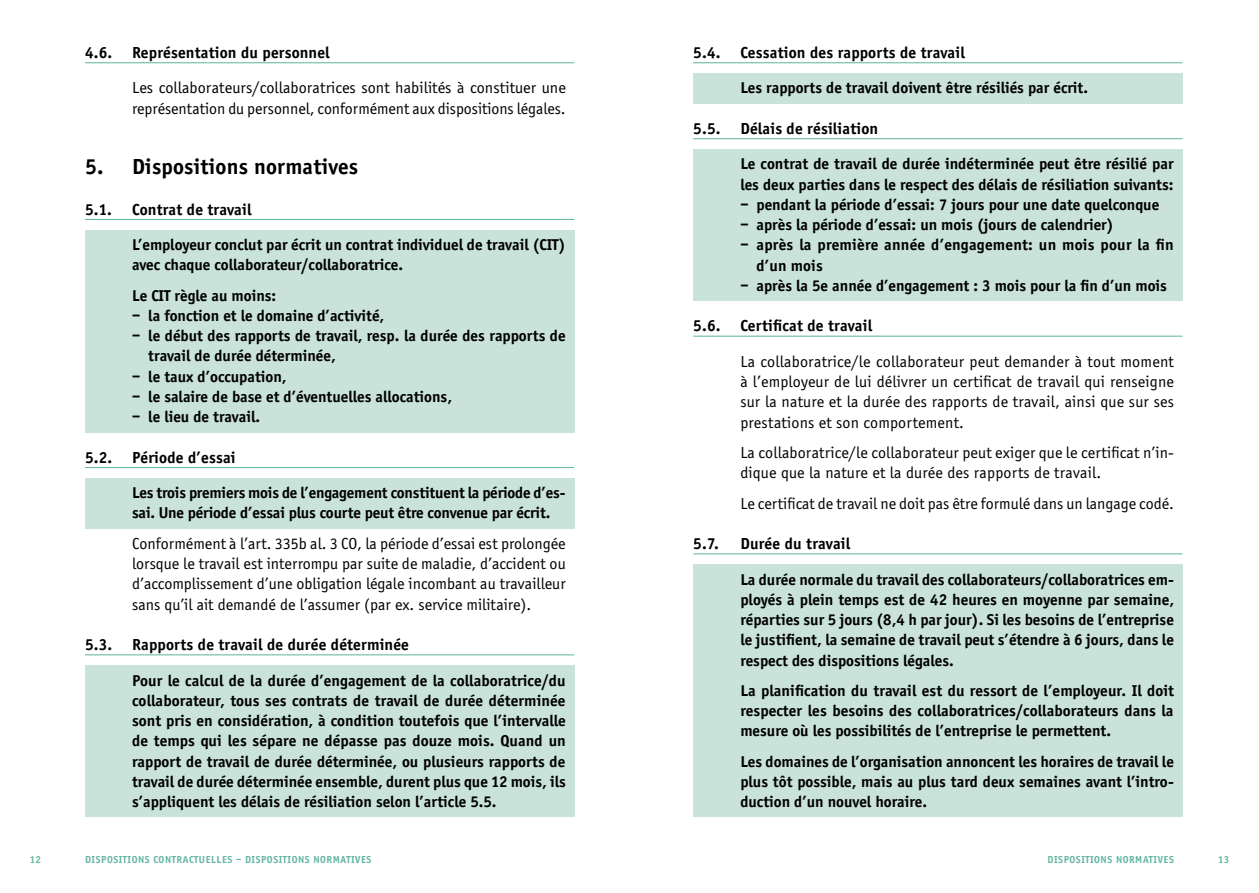
<style>
.page{position:relative;width:1259px;height:893px;background:#fff}
.page>*{position:absolute;margin:0;border:0;box-sizing:border-box;transform-origin:0 0}
.t1{font:700 22.5px "Officina Sans";letter-spacing:.01em;color:#000}
.t2{font:16.5px/20.2px "Officina Sans";letter-spacing:.005em;color:#000}
.t3{font:700 16.5px "Officina Sans";letter-spacing:.01em;color:#000}
.t4{font:700 16.2px/20.2px "Officina Sans";color:#000}
.t5{font:700 10.5px "Officina Sans";letter-spacing:.05em;color:#65b6a2}
</style>
<div class="page">
<hr style="left:85px;top:62px;width:489px;height:1px;background:#65b6a2">
<hr style="left:85px;top:219px;width:489px;height:1px;background:#65b6a2">
<div style="left:85px;top:230px;width:489px;height:50px;background:#c9e2da"></div>
<div style="left:85px;top:280px;width:489px;height:31px;background:#c9e2da"></div>
<div style="left:85px;top:309px;width:489px;height:22px;background:#c9e2da"></div>
<div style="left:85px;top:329px;width:489px;height:43px;background:#c9e2da"></div>
<div style="left:85px;top:370px;width:489px;height:22px;background:#c9e2da"></div>
<div style="left:85px;top:390px;width:489px;height:22px;background:#c9e2da"></div>
<div style="left:85px;top:410px;width:489px;height:22px;background:#c9e2da"></div>
<hr style="left:85px;top:467px;width:489px;height:1px;background:#65b6a2">
<div style="left:85px;top:478px;width:489px;height:50px;background:#c9e2da"></div>
<hr style="left:85px;top:654px;width:489px;height:1px;background:#65b6a2">
<div style="left:85px;top:665px;width:489px;height:152px;background:#c9e2da"></div>
<hr style="left:693px;top:62px;width:489px;height:1px;background:#65b6a2">
<div style="left:693px;top:73px;width:489px;height:31px;background:#c9e2da"></div>
<hr style="left:693px;top:138px;width:489px;height:1px;background:#65b6a2">
<div style="left:693px;top:149px;width:489px;height:51px;background:#c9e2da"></div>
<div style="left:693px;top:198px;width:489px;height:22px;background:#c9e2da"></div>
<div style="left:693px;top:218px;width:489px;height:22px;background:#c9e2da"></div>
<div style="left:693px;top:238px;width:489px;height:43px;background:#c9e2da"></div>
<div style="left:693px;top:279px;width:489px;height:22px;background:#c9e2da"></div>
<hr style="left:693px;top:336px;width:489px;height:1px;background:#65b6a2">
<hr style="left:693px;top:553px;width:489px;height:1px;background:#65b6a2">
<div style="left:693px;top:564px;width:489px;height:112px;background:#c9e2da"></div>
<div style="left:693px;top:676px;width:489px;height:70px;background:#c9e2da"></div>
<div style="left:693px;top:746px;width:489px;height:71px;background:#c9e2da"></div>
<p class="t3" style="left:85px;top:43px;width:246px">4.6. Représentation du personnel</p>
<p class="t2" style="left:132px;top:78px;width:435px">Les collaborateurs/collaboratrices sont habilités à constituer une représentation du personnel, conformément aux dispositions légales.</p>
<h1 class="t1" style="left:85px;top:153px;width:275px">5. Dispositions normatives</h1>
<p class="t3" style="left:85px;top:199px;width:168px">5.1. Contrat de travail</p>
<p class="t4" style="left:132px;top:234px;width:435px">L’employeur conclut par écrit un contrat individuel de travail (CIT) avec chaque collaborateur/collaboratrice.</p>
<p class="t4" style="left:132px;top:285px;width:146px">Le CIT règle au moins:</p>
<p class="t4" style="left:132px;top:305px;width:254px">– la fonction et le domaine d’activité,</p>
<p class="t4" style="left:148px;top:326px;width:419px;text-indent:-16px">– le début des rapports de travail, resp. la durée des rapports de travail de durée déterminée,</p>
<p class="t4" style="left:132px;top:366px;width:156px">– le taux d’occupation,</p>
<p class="t4" style="left:132px;top:386px;width:321px">– le salaire de base et d’éventuelles allocations,</p>
<p class="t4" style="left:132px;top:407px;width:130px">– le lieu de travail.</p>
<p class="t3" style="left:85px;top:447px;width:152px">5.2. Période d’essai</p>
<p class="t4" style="left:132px;top:483px;width:435px">Les trois premiers mois de l’engagement constituent la période d’es&shy;sai. Une période d’essai plus courte peut être convenue par écrit.</p>
<p class="t2" style="left:132px;top:533px;width:435px;text-align:justify">Conformément à l’art. 335b al. 3 CO, la période d’essai est prolongée lorsque le travail est interrompu par suite de maladie, d’accident ou d’accomplissement d’une obligation légale incombant au travailleur sans qu’il ait demandé de l’assumer (par ex. service militaire).</p>
<p class="t3" style="left:85px;top:635px;width:325px">5.3. Rapports de travail de durée déterminée</p>
<p class="t4" style="left:132px;top:670px;width:435px;text-align:justify">Pour le calcul de la durée d’engagement de la collaboratrice/du collaborateur, tous ses contrats de travail de durée déterminée sont pris en considération, à condition toutefois que l’intervalle de temps qui les sépare ne dépasse pas douze mois. Quand un rapport de travail de durée déterminée, ou plusieurs rapports de travail de durée déterminée ensemble, durent plus que 12 mois, ils s’appliquent les délais de résiliation selon l’article 5.5.</p>
<p class="t3" style="left:693px;top:43px;width:273px">5.4. Cessation des rapports de travail</p>
<p class="t4" style="left:740px;top:78px;width:349px">Les rapports de travail doivent être résiliés par écrit.</p>
<p class="t3" style="left:693px;top:119px;width:186px">5.5. Délais de résiliation</p>
<p class="t4" style="left:740px;top:154px;width:435px">Le contrat de travail de durée indéterminée peut être résilié par les deux parties dans le respect des délais de résiliation suivants:</p>
<p class="t4" style="left:740px;top:194px;width:420px">– pendant la période d’essai: 7 jours pour une date quelconque</p>
<p class="t4" style="left:740px;top:214px;width:375px">– après la période d’essai: un mois (jours de calendrier)</p>
<p class="t4" style="left:756px;top:235px;width:419px;text-indent:-16px">– après la première année d’engagement: un mois pour la fin d’un mois</p>
<p class="t4" style="left:740px;top:275px;width:428px">– après la 5e année d’engagement : 3 mois pour la fin d’un mois</p>
<p class="t3" style="left:693px;top:316px;width:180px">5.6. Certificat de travail</p>
<p class="t2" style="left:740px;top:351px;width:435px;text-align:justify">La collaboratrice/le collaborateur peut demander à tout moment à l’employeur de lui délivrer un certificat de travail qui renseigne sur la nature et la durée des rapports de travail, ainsi que sur ses prestations et son comportement.</p>
<p class="t2" style="left:740px;top:443px;width:435px">La collaboratrice/le collaborateur peut exiger que le certificat n’in&shy;dique que la nature et la durée des rapports de travail.</p>
<p class="t2" style="left:740px;top:493px;width:435px">Le certificat de travail ne doit pas être formulé dans un langage codé.</p>
<p class="t3" style="left:693px;top:534px;width:27px">5.7.</p>
<p class="t3" style="left:740px;top:534px;width:111px">Durée du travail</p>
<p class="t4" style="left:740px;top:569px;width:435px;text-align:justify">La durée normale du travail des collaborateurs/collaboratrices em&shy;ployés à plein temps est de 42 heures en moyenne par semaine, réparties sur 5 jours (8,4 h par jour). Si les besoins de l’entreprise le justifient, la semaine de travail peut s’étendre à 6 jours, dans le respect des dispositions légales.</p>
<p class="t4" style="left:740px;top:680px;width:435px;text-align:justify">La planification du travail est du ressort de l’employeur. Il doit respecter les besoins des collaboratrices/collaborateurs dans la mesure où les possibilités de l’entreprise le permettent.</p>
<p class="t4" style="left:740px;top:751px;width:435px;text-align:justify">Les domaines de l’organisation annoncent les horaires de travail le plus tôt possible, mais au plus tard deux semaines avant l’intro&shy;duction d’un nouvel horaire.</p>
<p class="t5" style="left:30px;top:853px;width:13px">12</p>
<p class="t5" style="left:85px;top:853px;width:288px">DISPOSITIONS CONTRACTUELLES – DISPOSITIONS NORMATIVES</p>
<p class="t5" style="left:1047px;top:853px;width:128px">DISPOSITIONS NORMATIVES</p>
<p class="t5" style="left:1218px;top:853px;width:13px">13</p>
</div>
